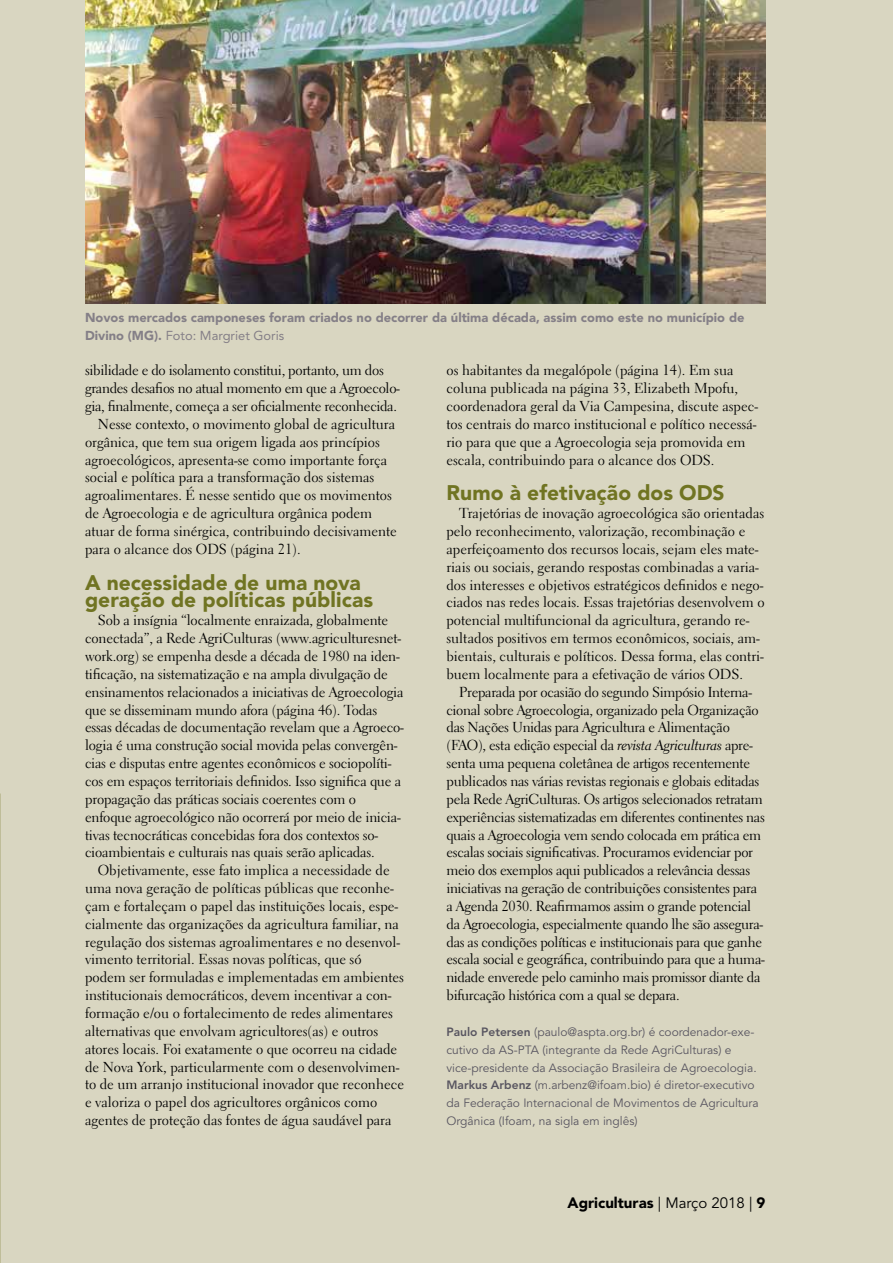
<style>
.page{position:relative;width:893px;height:1263px;background:#d9d6c1}
.page>*{position:absolute;margin:0;border:0;box-sizing:border-box;transform-origin:0 0}
.t1{font:900 21px/17.9px "Avenir LT Std";letter-spacing:.005em;color:#707422}
.t2{font:900 15px "Avenir LT Std";color:#000}
.t3{font:14.4px/17.9px "Electra LT Std";color:#000}
.t4{font:14.4px/17.9px "Electra LT Std";letter-spacing:-.02em;color:#000}
.t5{font:900 12.9px/17.9px "Avenir LT Std";color:#847f87}
.t6{font:12px/17.9px "Avenir LT Std";color:#585560}
.s1{font-weight:400}
.s2{font-family:"Electra LT Std Cursive"}
.s3{font-weight:800}
</style>
<div class="page">
<img style="left:85px;top:0;width:680px;height:304px">
<p class="t5" style="left:85px;top:308px;width:661px">Novos mercados camponeses foram criados no decorrer da última década, assim como este no município de<br>Divino (MG). <span class="s1">Foto: Margriet Goris</span></p>
<p class="t4" style="left:85px;top:361px;width:300px">sibilidade e do isolamento constitui, portanto, um dos</p>
<p class="t4" style="left:85px;top:379px;width:316px">grandes desafios no atual momento em que a Agroecolo-</p>
<p class="t4" style="left:85px;top:397px;width:313px">gia, finalmente, começa a ser oficialmente reconhecida.</p>
<p class="t3" style="left:98px;top:415px;width:299px">Nesse contexto, o movimento global de agricultura</p>
<p class="t3" style="left:85px;top:433px;width:296px">orgânica, que tem sua origem ligada aos princípios</p>
<p class="t3" style="left:85px;top:451px;width:304px">agroecológicos, apresenta-se como importante força</p>
<p class="t3" style="left:85px;top:469px;width:291px">social e política para a transformação dos sistemas</p>
<p class="t3" style="left:85px;top:486px;width:308px">agroalimentares. É nesse sentido que os movimentos</p>
<p class="t3" style="left:85px;top:504px;width:289px">de Agroecologia e de agricultura orgânica podem</p>
<p class="t3" style="left:85px;top:522px;width:313px">atuar de forma sinérgica, contribuindo decisivamente</p>
<p class="t3" style="left:85px;top:540px;width:217px">para o alcance dos ODS (página 21).</p>
<h1 class="t1" style="left:85px;top:573px;width:290px">A necessidade de uma nova geração de políticas públicas</h1>
<p class="t3" style="left:85px;top:611px;width:320px;text-indent:13px">Sob a insígnia “localmente enraizada, globalmente conectada”, a Rede AgriCulturas (www.agriculturesnet&shy;work.org) se empenha desde a década de 1980 na iden&shy;tificação, na sistematização e na ampla divulgação de ensinamentos relacionados a iniciativas de Agroecologia que se disseminam mundo afora (página 46). Todas essas décadas de documentação revelam que a Agroeco&shy;logia é uma construção social movida pelas convergên&shy;cias e disputas entre agentes econômicos e sociopolíti&shy;cos em espaços territoriais definidos. Isso significa que a propagação das práticas sociais coerentes com o enfoque agroecológico não ocorrerá por meio de inicia&shy;tivas tecnocráticas concebidas fora dos contextos so&shy;cioambientais e culturais nas quais serão aplicadas.</p>
<p class="t3" style="left:85px;top:861px;width:320px;text-indent:13px">Objetivamente, esse fato implica a necessidade de uma nova geração de políticas públicas que reconhe&shy;çam e fortaleçam o papel das instituições locais, espe&shy;cialmente das organizações da agricultura familiar, na regulação dos sistemas agroalimentares e no desenvol&shy;vimento territorial. Essas novas políticas, que só podem ser formuladas e implementadas em ambientes institucionais democráticos, devem incentivar a con&shy;formação e/ou o fortalecimento de redes alimentares alternativas que envolvam agricultores(as) e outros atores locais. Foi exatamente o que ocorreu na cidade de Nova York, particularmente com o desenvolvimen&shy;to de um arranjo institucional inovador que reconhece e valoriza o papel dos agricultores orgânicos como agentes de proteção das fontes de água saudável para</p>
<p class="t3" style="left:446px;top:361px;width:313px">os habitantes da megalópole (página 14). Em sua coluna publicada na página 33, Elizabeth Mpofu, coordenadora geral da Via Campesina, discute aspec&shy;tos centrais do marco institucional e político necessá&shy;rio para que que a Agroecologia seja promovida em escala, contribuindo para o alcance dos ODS.</p>
<h1 class="t1" style="left:446px;top:484px;width:279px">Rumo à efetivação dos ODS</h1>
<p class="t3" style="left:446px;top:504px;width:320px;text-indent:13px">Trajetórias de inovação agroecológica são orientadas pelo reconhecimento, valorização, recombinação e aperfeiçoamento dos recursos locais, sejam eles mate&shy;riais ou sociais, gerando respostas combinadas a varia&shy;dos interesses e objetivos estratégicos definidos e nego&shy;ciados nas redes locais. Essas trajetórias desenvolvem o potencial multifuncional da agricultura, gerando re&shy;sultados positivos em termos econômicos, sociais, am&shy;bientais, culturais e políticos. Dessa forma, elas contri&shy;buem localmente para a efetivação de vários ODS.</p>
<p class="t4" style="left:446px;top:683px;width:320px;text-indent:13px">Preparada por ocasião do segundo Simpósio Interna&shy;cional sobre Agroecologia, organizado pela Organização das Nações Unidas para Agricultura e Alimentação (FAO), esta edição especial da <span class="s2">revista Agriculturas</span> apre&shy;senta uma pequena coletânea de artigos recentemente publicados nas várias revistas regionais e globais editadas pela Rede AgriCulturas. Os artigos selecionados retratam experiências sistematizadas em diferentes continentes nas quais a Agroecologia vem sendo colocada em prática em escalas sociais significativas. Procuramos evidenciar por meio dos exemplos aqui publicados a relevância dessas iniciativas na geração de contribuições consistentes para a Agenda 2030. Reafirmamos assim o grande potencial da Agroecologia, especialmente quando lhe são assegura&shy;das as condições políticas e institucionais para que ganhe escala social e geográfica, contribuindo para que a huma&shy;nidade enverede pelo caminho mais promissor diante da bifurcação histórica com a qual se depara.</p>
<p class="t6" style="left:446px;top:1023px;width:314px"><span class="s3">Paulo Petersen</span> (paulo@aspta.org.br) é coordenador-exe&shy;cutivo da AS-PTA (integrante da Rede AgriCulturas) e vice-presidente da Associação Brasileira de Agroecologia.<br><span class="s3">Markus Arbenz</span> (m.arbenz@ifoam.bio) é diretor-executivo da Federação Internacional de Movimentos de Agricultura Orgânica (Ifoam, na sigla em inglês)</p>
<p class="t2" style="left:568px;top:1193px;width:199px">Agriculturas <span class="s1">| Março 2018 |</span> 9</p>
</div>
